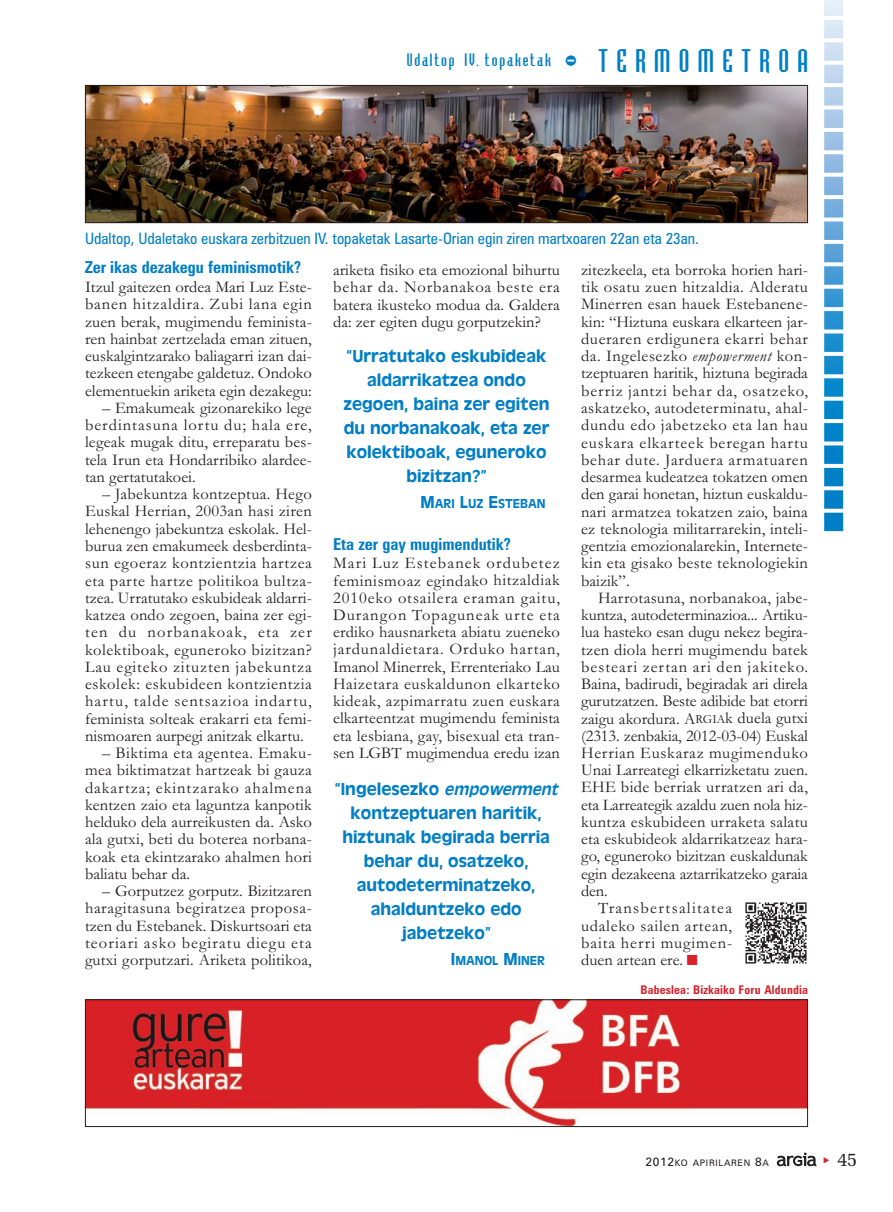
<style>
.page{position:relative;width:893px;height:1212px;background:#fff}
.page>*{position:absolute;margin:0;border:0;box-sizing:border-box;transform-origin:0 0}
.t1{font:30px "Bodiac";letter-spacing:.275em;color:#007ec5}
.t2{font:19.5px "Memoir";color:#231f20}
.t3{font:18px/24px "Antique Olive";color:#007ec5;text-align:center}
.t4{font:16.5px/17.2px "Garamond";letter-spacing:.005em;color:#231f20;text-align:justify}
.t5{font:700 condensed 16.5px "Zurich BT";color:#007ec5}
.t6{font:16.5px "Garamond";letter-spacing:.06em;color:#231f20}
.t7{font:16.5px "Garamond";letter-spacing:.04em;color:#231f20}
.t8{font:16.5px "Garamond";letter-spacing:.045em;color:#231f20}
.t9{font:16.5px "Bodiac";letter-spacing:.11em;color:#007ec5}
.t10{font:16.5px "Garamond";letter-spacing:.08em;color:#231f20}
.t11{font:16.5px "Garamond";letter-spacing:.055em;color:#231f20}
.t12{font:condensed 15.75px "Zurich BT";color:#007ec5}
.t13{font:13.5px "Antique Olive";color:#007ec5}
.t14{font:700 condensed 12px "Zurich BT";letter-spacing:.015em;color:#da2128}
.t15{font:9px "Zurich BT";letter-spacing:.075em;color:#231f20}
.s1{font-size:18px}
.s2{font-weight:700;font-style:italic;font-size:15px}
.s3{font-style:italic}
.s4{font-size:12.3px}
.s5{color:#da2128}
.s6{font-size:12px}
</style>
<div class="page">
<svg style="left:777px;top:1152px;width:39px;height:14px"></svg>
<img style="left:824px;top:0;width:20px;height:532px">
<img style="left:87px;top:1001px;width:719px;height:124px">
<div style="left:85px;top:999px;width:723px;height:128px;border:1px solid #231f20"></div>
<img style="left:745px;top:902px;width:62px;height:62px">
<img style="left:87px;top:87px;width:719px;height:134px">
<div style="left:85px;top:85px;width:723px;height:138px;border:1px solid #231f20"></div>
<p class="t9" style="left:407px;top:53px;width:146px">Udaltop IV. topaketak</p>
<h1 class="t1" style="left:564px;top:49px;width:245px">- TERMOMETROA</h1>
<p class="t12" style="left:85px;top:233px;width:615px">Udaltop, Udaletako euskara zerbitzuen IV. topaketak Lasarte-Orian egin ziren martxoaren 22an eta 23an.</p>
<p class="t5" style="left:85px;top:261px;width:217px">Zer ikas dezakegu feminismotik?</p>
<p class="t4" style="left:85px;top:280px;width:228px">Itzul gaitezen ordea Mari Luz Este&shy;banen hitzaldira. Zubi lana egin zuen berak, mugimendu feminista&shy;ren hainbat zertzelada eman zituen, euskalgintzarako baliagarri izan dai&shy;tezkeen etengabe galdetuz. Ondoko elementuekin ariketa egin dezakegu:</p>
<p class="t4" style="left:85px;top:401px;width:228px;text-indent:17px">– Emakumeak gizonarekiko lege berdintasuna lortu du; hala ere, legeak mugak ditu, erreparatu bes&shy;tela Irun eta Hondarribiko alardee&shy;tan gertatutakoei.</p>
<p class="t4" style="left:85px;top:487px;width:228px;text-indent:17px">– Jabekuntza kontzeptua. Hego Euskal Herrian, 2003an hasi ziren lehenengo jabekuntza eskolak. Hel&shy;burua zen emakumeek desberdinta&shy;sun egoeraz kontzientzia hartzea eta parte hartze politikoa bultza&shy;tzea. Urratutako eskubideak aldarri&shy;katzea ondo zegoen, baina zer egi&shy;ten du norbanakoak, eta zer kolektiboak, eguneroko bizitzan?<br>Lau egiteko zituzten jabekuntza eskolek: eskubideen kontzientzia hartu, talde sentsazioa indartu, feminista solteak erakarri eta femi&shy;nismoaren aurpegi anitzak elkartu.</p>
<p class="t4" style="left:85px;top:746px;width:228px;text-indent:17px">– Biktima eta agentea. Emaku&shy;mea biktimatzat hartzeak bi gauza dakartza; ekintzarako ahalmena kentzen zaio eta laguntza kanpotik helduko dela aurreikusten da. Asko ala gutxi, beti du boterea norbana&shy;koak eta ekintzarako ahalmen hori baliatu behar da.</p>
<p class="t4" style="left:85px;top:884px;width:228px;text-indent:17px">– Gorputzez gorputz. Bizitzaren haragitasuna begiratzea proposa&shy;tzen du Estebanek. Diskurtsoari eta teoriari asko begiratu diegu eta gutxi gorputzari. Ariketa politikoa,</p>
<p class="t4" style="left:333px;top:263px;width:228px">ariketa fisiko eta emozional bihurtu behar da. Norbanakoa beste era batera ikusteko modua da. Galdera da: zer egiten dugu gorputzekin?</p>
<p class="t3" style="left:343px;top:345px;width:208px">“Urratutako eskubideak aldarrikatzea ondo zegoen, baina zer egiten du norbanakoak, eta zer kolektiboak, eguneroko bizitzan?”</p>
<p class="t13" style="left:421px;top:499px;width:127px"><span class="s1">M</span>ARI <span class="s1">L</span>UZ <span class="s1">E</span>STEBAN</p>
<p class="t5" style="left:333px;top:538px;width:179px">Eta zer gay mugimendutik?</p>
<p class="t4" style="left:333px;top:556px;width:228px">Mari Luz Estebanek ordubetez feminismoaz egindako hitzaldiak 2010eko otsailera eraman gaitu, Durangon Topaguneak urte eta erdiko hausnarketa abiatu zueneko jardunaldietara. Orduko hartan, Imanol Minerrek, Errenteriako Lau Haizetara euskaldunon elkarteko kideak, azpimarratu zuen euskara elkarteentzat mugimendu feminista eta lesbiana, gay, bisexual eta tran&shy;sen LGBT mugimendua eredu izan</p>
<p class="t3" style="left:335px;top:777px;width:227px">“Ingelesezko <span class="s2">EMPOWERMENT </span>kontzeptuaren haritik, hiztunak begirada berria behar du, osatzeko, autodeterminatzeko, ahalduntzeko edo jabetzeko”</p>
<p class="t13" style="left:451px;top:955px;width:96px"><span class="s1">I</span>MANOL <span class="s1">M</span>INER</p>
<p class="t4" style="left:581px;top:263px;width:228px">zitezkeela, eta borroka horien hari&shy;tik osatu zuen hitzaldia. Alderatu Minerren esan hauek Estebanene&shy;kin: “Hiztuna euskara elkarteen jar&shy;dueraren erdigunera ekarri behar da. Ingelesezko <span class="s3">empowerment</span> kon&shy;tzeptuaren haritik, hiztuna begirada berriz jantzi behar da, osatzeko, askatzeko, autodeterminatu, ahal&shy;dundu edo jabetzeko eta lan hau euskara elkarteek beregan hartu behar dute. Jarduera armatuaren desarmea kudeatzea tokatzen omen den garai honetan, hiztun euskaldu&shy;nari armatzea tokatzen zaio, baina ez teknologia militarrarekin, inteli&shy;gentzia emozionalarekin, Internete&shy;kin eta gisako beste teknologiekin baizik”.</p>
<p class="t4" style="left:598px;top:591px;width:211px">Harrotasuna, norbanakoa, jabe-</p>
<p class="t4" style="left:581px;top:608px;width:228px">kuntza, autodeterminazioa... Artiku-</p>
<p class="t4" style="left:581px;top:625px;width:228px">lua hasteko esan dugu nekez begira-</p>
<p class="t4" style="left:581px;top:643px;width:228px">tzen diola herri mugimendu batek</p>
<p class="t6" style="left:581px;top:661px;width:228px">besteari zertan ari den jakiteko.</p>
<p class="t4" style="left:581px;top:677px;width:228px">Baina, badirudi, begiradak ari direla</p>
<p class="t4" style="left:581px;top:694px;width:228px">gurutzatzen. Beste adibide bat etorri</p>
<p class="t4" style="left:581px;top:712px;width:228px">zaigu akordura. A<span class="s4">RGIA</span>k duela gutxi</p>
<p class="t4" style="left:581px;top:729px;width:228px">(2313. zenbakia, 2012-03-04) Euskal</p>
<p class="t7" style="left:581px;top:747px;width:228px">Herrian Euskaraz mugimenduko</p>
<p class="t4" style="left:581px;top:763px;width:228px">Unai Larreategi elkarrizketatu zuen.</p>
<p class="t4" style="left:581px;top:780px;width:228px">EHE bide berriak urratzen ari da,</p>
<p class="t4" style="left:581px;top:798px;width:228px">eta Larreategik azaldu zuen nola hiz-</p>
<p class="t4" style="left:581px;top:815px;width:228px">kuntza eskubideen urraketa salatu</p>
<p class="t4" style="left:581px;top:832px;width:228px">eta eskubideok aldarrikatzeaz hara-</p>
<p class="t4" style="left:581px;top:849px;width:228px">go, eguneroko bizitzan euskaldunak</p>
<p class="t4" style="left:581px;top:867px;width:228px">egin dezakeena aztarrikatzeko garaia</p>
<p class="t4" style="left:581px;top:884px;width:28px">den.</p>
<p class="t10" style="left:598px;top:902px;width:136px">Transbertsalitatea</p>
<p class="t8" style="left:581px;top:920px;width:153px">udaleko sailen artean,</p>
<p class="t11" style="left:581px;top:937px;width:153px">baita herri mugimen-</p>
<p class="t4" style="left:581px;top:953px;width:118px">duen artean ere. <span class="s5">■</span></p>
<p class="t14" style="left:640px;top:985px;width:169px">Babeslea: Bizkaiko Foru Aldundia</p>
<p class="t15" style="left:646px;top:1160px;width:125px"><span class="s6">2012</span>KO APIRILAREN <span class="s6">8</span>A</p>
<p class="t2" style="left:837px;top:1151px;width:22px">45</p>
</div>
